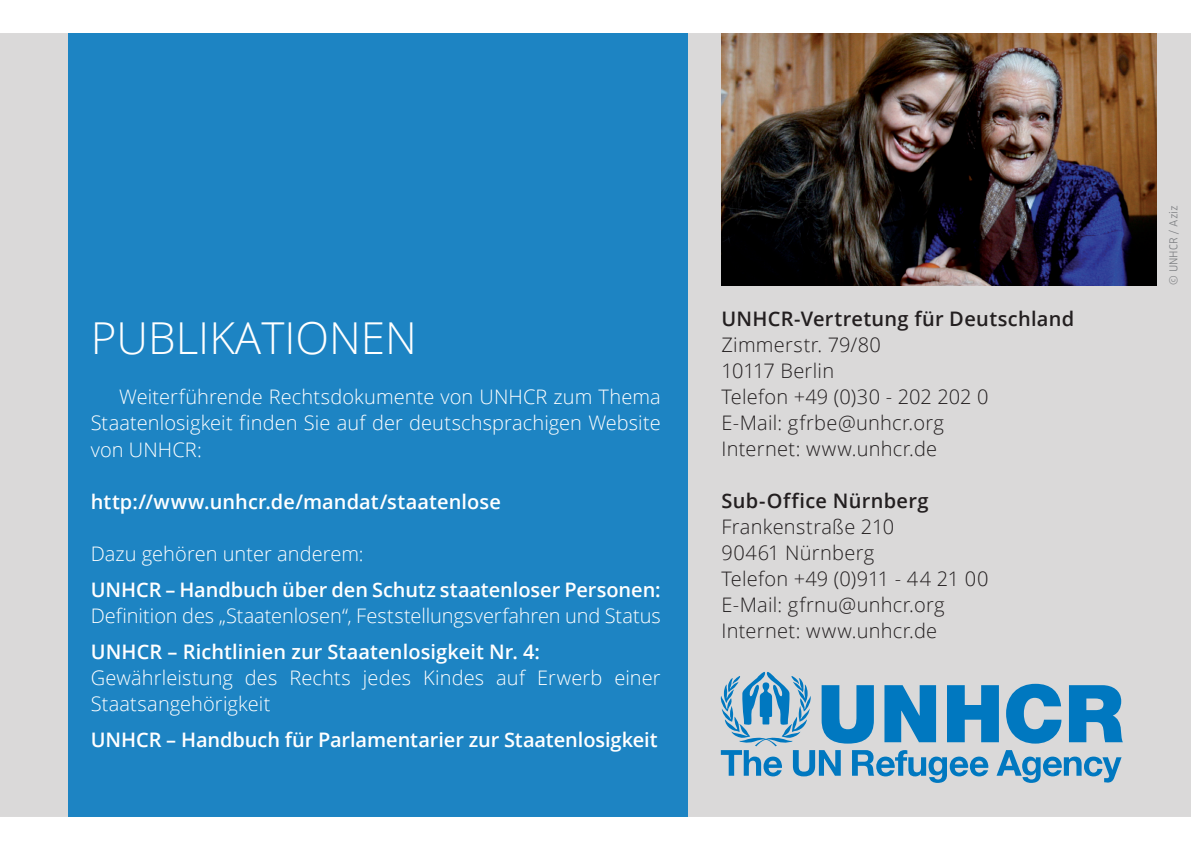
<style>
.page{position:relative;width:1191px;height:851px;background:#fff}
.page>*{position:absolute;margin:0;border:0;box-sizing:border-box;transform-origin:0 0}
.t1{font:300 44px "Open Sans";color:#fff}
.t2{font:300 20px/26px "Open Sans";letter-spacing:.005em;color:#fff;text-align:justify}
.t3{font:300 20px/26px "Open Sans";letter-spacing:.015em;color:#231f20}
.t4{font:600 20px "Open Sans";color:#fff}
.t5{font:600 20px "Open Sans";letter-spacing:.015em;color:#231f20}
.t6{font:300 12px "Zwo";color:#808285}
</style>
<div class="page">
<div style="left:0;top:33px;width:1191px;height:783px;background:#dad9d9"></div>
<img style="left:721px;top:33px;width:436px;height:252px">
<svg style="left:719px;top:671px;width:404px;height:111px;background:#83b2ce"></svg>
<div style="left:68px;top:33px;width:619px;height:783px;background:#1d84c3"></div>
<h1 class="t1" style="left:91px;top:308px;width:328px">Publikationen</h1>
<p class="t2" style="left:119px;top:383px;width:389px">Weiterführende Rechtsdokumente von UNHCR</p>
<p class="t2" style="left:91px;top:383px;width:571px;text-indent:463px">zum Thema Staatenlosigkeit finden Sie auf der deutschsprachigen Website von UNHCR</p>
<p class="t2" style="left:197px;top:435px;width:6px">:</p>
<p class="t4" style="left:91px;top:487px;width:412px">http://www.unhcr.de/mandat/staatenlose</p>
<p class="t2" style="left:91px;top:539px;width:274px">Dazu gehören unter anderem:</p>
<p class="t4" style="left:91px;top:575px;width:571px">UNHCR – Handbuch über den Schutz staatenloser Personen:</p>
<p class="t2" style="left:91px;top:601px;width:571px">Definition des „Staatenlosen“, Feststellungsverfahren und Status</p>
<p class="t4" style="left:91px;top:637px;width:451px">UNHCR – Richtlinien zur Staatenlosigkeit Nr. 4:</p>
<p class="t2" style="left:91px;top:663px;width:571px">Gewährleistung des Rechts jedes Kindes auf Erwerb einer<br>Staatsangehörigkeit</p>
<p class="t4" style="left:91px;top:725px;width:568px">UNHCR – Handbuch für Parlamentarier zur Staatenlosigkeit</p>
<p class="t5" style="left:721px;top:305px;width:354px">UNHCR-Vertretung für Deutschland</p>
<p class="t3" style="left:721px;top:331px;width:269px">Zimmerstr. 79/80<br>10117 Berlin<br>Telefon +49 (0)30 - 202 202 0<br>E-Mail: gfrbe@unhcr.org<br>I nternet: www.unhcr.de</p>
<p class="t5" style="left:721px;top:487px;width:209px">Sub-Office Nürnberg</p>
<p class="t3" style="left:721px;top:513px;width:268px">Frankenstraße 210<br>90461 N ürnberg<br>Telefon +49 (0)911 - 44 21 00<br>E-Mail: gfrnu@unhcr.org<br>I nternet: www.unhcr.de</p>
<p class="t6" style="left:1166px;top:285px;width:81px;rotate:-90deg">© UNHCR / Aziz</p>
</div>
